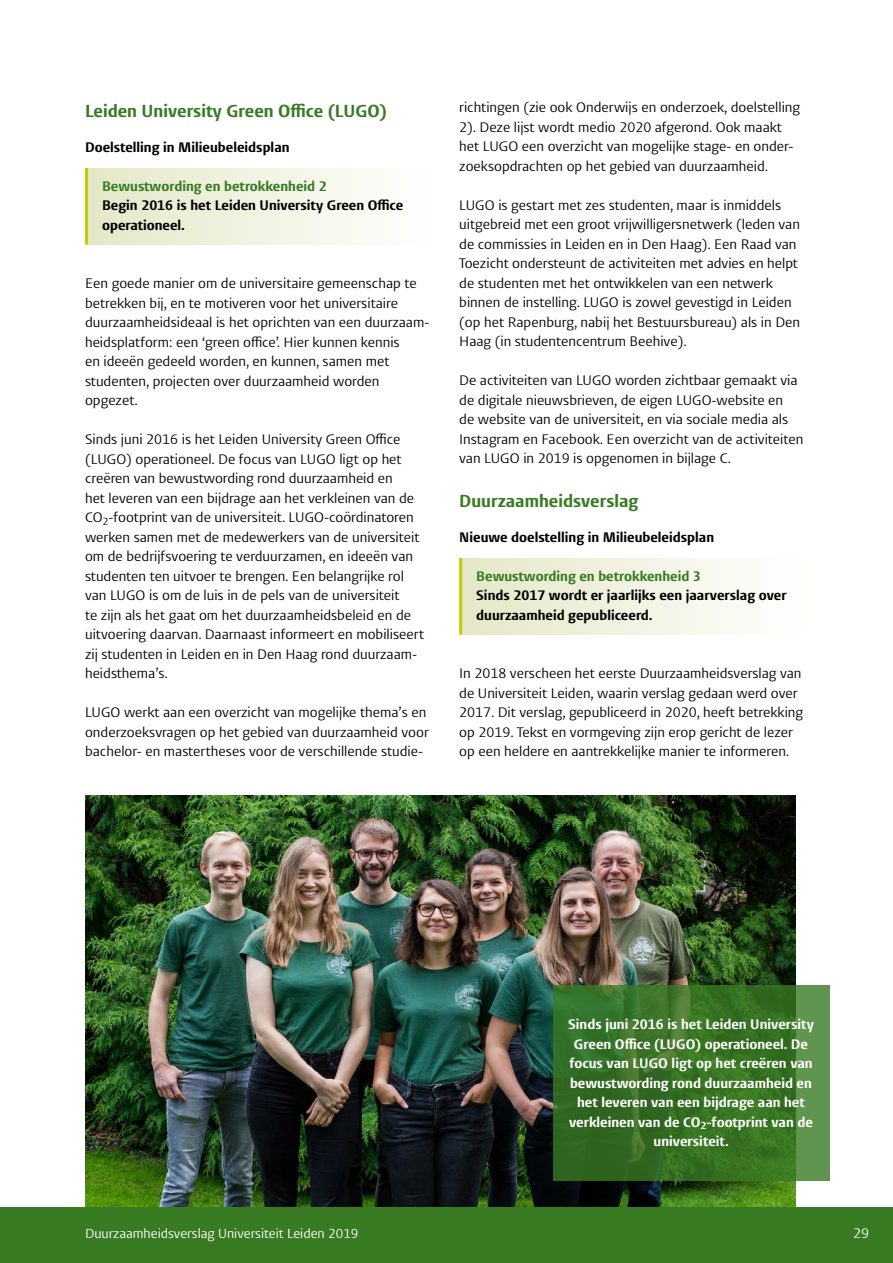
<style>
.page{position:relative;width:893px;height:1263px;background:#fff}
.page>*{position:absolute;margin:0;border:0;box-sizing:border-box;transform-origin:0 0}
.t1{font:300 18px "Vestula";color:#397b23}
.t2{font:14.25px/19.5px "Vestula";color:#000}
.t3{font:300 14.25px/19.5px "Vestula";color:#fff;text-align:center}
.t4{font:300 14.25px/19.5px "Vestula";color:#000}
.t5{font:300 14.25px "Vestula";color:#397b23}
.t6{font:14.25px "Vestula";color:#fff}
.t7{font:13.5px "Vestula";color:#fff}
</style>
<div class="page">
<img style="left:85px;top:795px;width:710px;height:413px">
<div style="left:0;top:1208px;width:893px;height:55px;background:#397b23"></div>
<div style="left:459px;top:558px;width:349px;height:76px;background:linear-gradient(to right,#e5e7c7,#fff)"></div>
<hr style="left:459px;top:558px;width:3px;height:77px;background:#bccf00">
<div style="left:85px;top:168px;width:349px;height:76px;background:linear-gradient(to right,#e5e7c7,#fff)"></div>
<hr style="left:85px;top:168px;width:3px;height:77px;background:#bccf00">
<svg style="left:553px;top:986px;width:276px;height:195px;background:#3b7429"></svg>
<p class="t1" style="left:85px;top:100px;width:303px">Leiden University Green Office (LUGO)</p>
<p class="t4" style="left:85px;top:137px;width:206px">Doelstelling in Milieubeleidsplan</p>
<p class="t5" style="left:102px;top:177px;width:226px">Bewustwording en betrokkenheid 2</p>
<p class="t4" style="left:102px;top:196px;width:303px">Begin 2016 is het Leiden University Green Office operationeel.</p>
<p class="t2" style="left:85px;top:274px;width:346px">Een goede manier om de universitaire gemeenschap te betrekken bij, en te motiveren voor het universitaire duurzaamheidsideaal is het oprichten van een duurzaam&shy;heidsplatform: een ‘green office’. Hier kunnen kennis<br>en ideeën gedeeld worden, en kunnen, samen met studenten, projecten over duurzaamheid worden opgezet.</p>
<p class="t2" style="left:85px;top:430px;width:341px">Sinds juni 2016 is het Leiden University Green Office (LUGO) operationeel. De focus van LUGO ligt op het creëren van bewustwording rond duurzaamheid en<br>het leveren van een bijdrage aan het verkleinen van de CO<sub>2</sub>-footprint van de universiteit. LUGO-coördinatoren werken samen met de medewerkers van de universiteit om de bedrijfsvoering te verduurzamen, en ideeën van studenten ten uitvoer te brengen. Een belangrijke rol van LUGO is om de luis in de pels van de universiteit<br>te zijn als het gaat om het duurzaamheidsbeleid en de uitvoering daarvan. Daarnaast informeert en mobiliseert zij studenten in Leiden en in Den Haag rond duurzaam&shy;heidsthema’s.</p>
<p class="t2" style="left:85px;top:703px;width:345px">LUGO werkt aan een overzicht van mogelijke thema’s en onderzoeksvragen op het gebied van duurzaamheid voor bachelor- en mastertheses voor de verschillende studie-</p>
<p class="t2" style="left:459px;top:98px;width:342px">richtingen (zie ook Onderwijs en onderzoek, doelstelling 2). Deze lijst wordt medio 2020 afgerond. Ook maakt het LUGO een overzicht van mogelijke stage- en onder&shy;zoeksopdrachten op het gebied van duurzaamheid.</p>
<p class="t2" style="left:459px;top:196px;width:342px">LUGO is gestart met zes studenten, maar is inmiddels uitgebreid met een groot vrijwilligersnetwerk (leden van de commissies in Leiden en in Den Haag). Een Raad van Toezicht ondersteunt de activiteiten met advies en helpt de studenten met het ontwikkelen van een netwerk binnen de instelling. LUGO is zowel gevestigd in Leiden (op het Rapenburg, nabij het Bestuursbureau) als in Den Haag (in studentencentrum Beehive).</p>
<p class="t2" style="left:459px;top:371px;width:346px">De activiteiten van LUGO worden zichtbaar gemaakt via de digitale nieuwsbrieven, de eigen LUGO-website en<br>de website van de universiteit, en via sociale media als Instagram en Facebook. Een overzicht van de activiteiten van LUGO in 2019 is opgenomen in bijlage C.</p>
<p class="t1" style="left:459px;top:490px;width:181px">Duurzaamheidsverslag</p>
<p class="t4" style="left:459px;top:527px;width:256px">Nieuwe doelstelling in Milieubeleidsplan</p>
<p class="t5" style="left:476px;top:567px;width:226px">Bewustwording en betrokkenheid 3</p>
<p class="t4" style="left:476px;top:586px;width:312px">Sinds 2017 wordt er jaarlijks een jaarverslag over duurzaamheid gepubliceerd.</p>
<p class="t2" style="left:459px;top:664px;width:345px">In 2018 verscheen het eerste Duurzaamheidsverslag van de Universiteit Leiden, waarin verslag gedaan werd over 2017. Dit verslag, gepubliceerd in 2020, heeft betrekking op 2019. Tekst en vormgeving zijn erop gericht de lezer op een heldere en aantrekkelijke manier te informeren.</p>
<p class="t3" style="left:568px;top:1015px;width:247px">Sinds juni 2016 is het Leiden University Green Office (LUGO) operationeel. De focus van LUGO ligt op het creëren van bewustwording rond duurzaamheid en het leveren van een bijdrage aan het verkleinen van de CO<sub>2</sub>-footprint van de universiteit.</p>
<p class="t7" style="left:85px;top:1225px;width:275px">Duurzaamheidsverslag Universiteit Leiden 2019</p>
<p class="t6" style="left:853px;top:1224px;width:17px">29</p>
</div>
